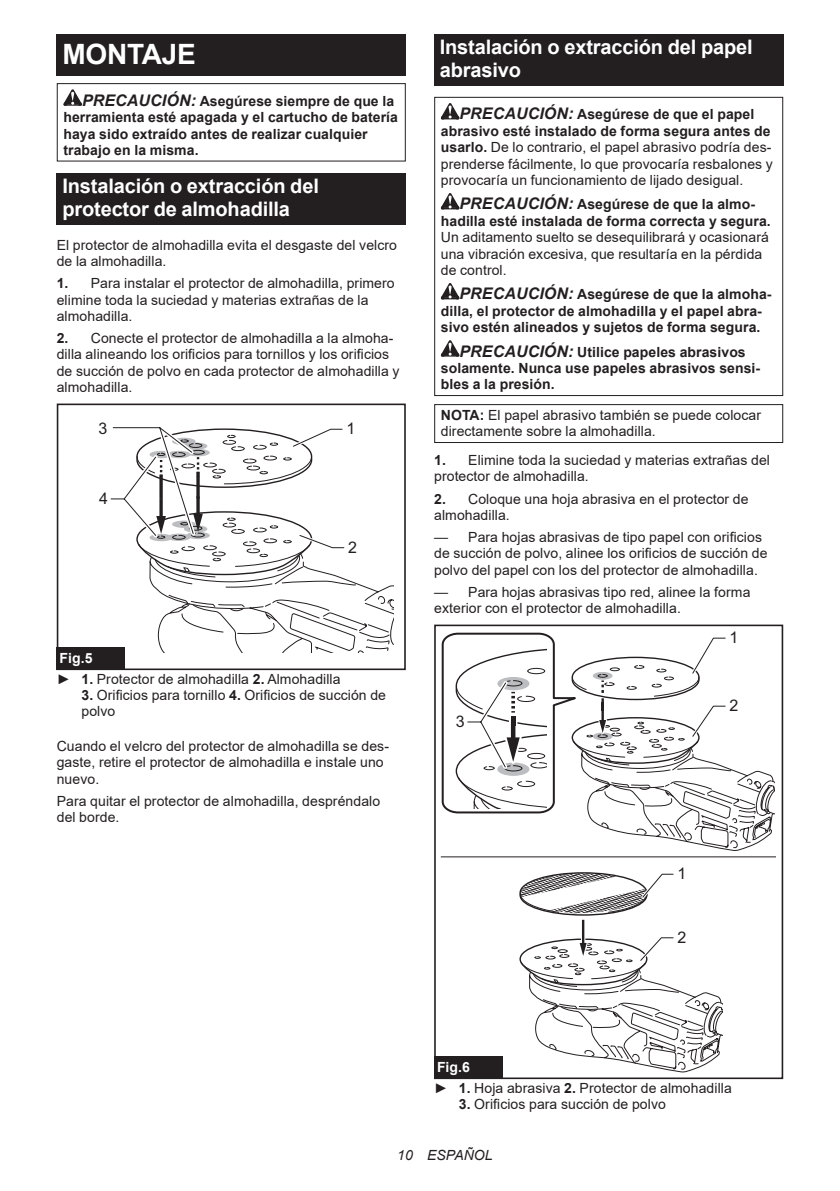
<style>
.page{position:relative;width:840px;height:1191px;background:#fff}
.page>*{position:absolute;margin:0;border:0;box-sizing:border-box;transform-origin:0 0}
.t1{font:700 28px "Arial";letter-spacing:-.01em;color:#fff}
.t2{font:700 20px/23.4px "Arial";letter-spacing:-.01em;color:#fff}
.t3{font:16px "Arial";color:#231f20}
.t4{font:14px/16.4px "Arial";letter-spacing:.005em;color:#231f20}
.t5{font:700 14px/16.4px "Arial";letter-spacing:.005em;color:#231f20}
.t6{font:italic 14px "Arial";letter-spacing:.005em;color:#231f20}
.s1{font-style:italic;font-size:16px}
.s2{font-weight:700}
.s3{font-weight:700;color:#fff}
.s4{font-weight:700;font-style:italic;font-size:16px}
</style>
<div class="page">
<div style="left:57px;top:34px;width:348px;height:41px;background:#231f20"></div>
<svg style="left:63px;top:89px;width:19px;height:17px"></svg>
<div style="left:57px;top:83px;width:348px;height:79px;border:1px solid #231f20"></div>
<div style="left:57px;top:173px;width:348px;height:52px;background:#231f20"></div>
<div style="left:57px;top:403px;width:348px;height:267px;border:2px solid #231f20"></div>
<svg style="left:110px;top:427px;width:283px;height:225px"></svg>
<div style="left:57px;top:647px;width:68px;height:23px;background:#231f20"></div>
<div style="left:434px;top:34px;width:348px;height:52px;background:#231f20"></div>
<svg style="left:440px;top:103px;width:19px;height:16px"></svg>
<svg style="left:440px;top:193px;width:19px;height:16px"></svg>
<svg style="left:440px;top:283px;width:19px;height:16px"></svg>
<svg style="left:440px;top:340px;width:19px;height:16px"></svg>
<div style="left:434px;top:97px;width:348px;height:299px;border:1px solid #231f20"></div>
<div style="left:434px;top:404px;width:348px;height:39px;border:1px solid #231f20"></div>
<hr style="left:440px;top:856px;width:335px;height:1px;background:#231f20">
<div style="left:434px;top:624px;width:348px;height:455px;border:2px solid #231f20"></div>
<svg style="left:519px;top:872px;width:203px;height:200px"></svg>
<svg style="left:441px;top:632px;width:333px;height:219px"></svg>
<div style="left:434px;top:1056px;width:68px;height:23px;background:#231f20"></div>
<h1 class="t1" style="left:62px;top:34px;width:135px">MONTAJE</h1>
<p class="t5" style="left:63px;top:93px;width:336px;text-indent:19px"><span class="s1">PRECAUCIÓN:</span> Asegúrese siempre de que la herramienta esté apagada y el cartucho de batería haya sido extraído antes de realizar cualquier trabajo en la misma.</p>
<h2 class="t2" style="left:62px;top:174px;width:258px">Instalación o extracción del protector de almohadilla</h2>
<p class="t4" style="left:57px;top:236px;width:341px">El protector de almohadilla evita el desgaste del velcro de la almohadilla.</p>
<p class="t4" style="left:57px;top:275px;width:339px"><span class="s2">1.</span> Para instalar el protector de almohadilla, primero elimine toda la suciedad y materias extrañas de la almohadilla.</p>
<p class="t4" style="left:57px;top:330px;width:344px"><span class="s2">2.</span> Conecte el protector de almohadilla a la almoha&shy;dilla alineando los orificios para tornillos y los orificios de succión de polvo en cada protector de almohadilla y almohadilla.</p>
<p class="t3" style="left:346px;top:417px;width:10px">1</p>
<p class="t3" style="left:98px;top:417px;width:10px">3</p>
<p class="t3" style="left:99px;top:487px;width:10px">4</p>
<p class="t3" style="left:348px;top:536px;width:10px">2</p>
<p class="t4" style="left:57px;top:648px;width:285px;line-height:20.2px"><span class="s3">Fig.5<br></span>► <span class="s2">1.</span> Protector de almohadilla <span class="s2">2.</span> Almohadilla</p>
<p class="t4" style="left:81px;top:687px;width:306px"><span class="s2">3.</span> Orificios para tornillo <span class="s2">4.</span> Orificios de succión de polvo</p>
<p class="t4" style="left:57px;top:737px;width:333px">Cuando el velcro del protector de almohadilla se des&shy;gaste, retire el protector de almohadilla e instale uno nuevo.</p>
<p class="t4" style="left:57px;top:792px;width:325px">Para quitar el protector de almohadilla, despréndalo del borde.</p>
<h2 class="t2" style="left:439px;top:36px;width:314px">Instalación o extracción del papel abrasivo</h2>
<p class="t4" style="left:440px;top:106px;width:333px;text-indent:19px"><span class="s4">PRECAUCIÓN:</span> <span class="s2">Asegúrese de que el papel abrasivo esté instalado de forma segura antes de usarlo.</span> De lo contrario, el papel abrasivo podría des&shy;prenderse fácilmente, lo que provocaría resbalones y provocaría un funcionamiento de lijado desigual.</p>
<p class="t5" style="left:440px;top:196px;width:331px;text-align:center"><span class="s1">PRECAUCIÓN:</span> Asegúrese de que la almo&shy;hadilla esté instalada de forma correcta y segura.</p>
<p class="t4" style="left:440px;top:229px;width:329px">Un aditamento suelto se desequilibrará y ocasionará una vibración excesiva, que resultaría en la pérdida de control.</p>
<p class="t5" style="left:440px;top:286px;width:332px;text-indent:19px"><span class="s1">PRECAUCIÓN:</span> Asegúrese de que la almoha&shy;dilla, el protector de almohadilla y el papel abra&shy;sivo estén alineados y sujetos de forma segura.</p>
<p class="t5" style="left:440px;top:344px;width:320px;text-indent:19px"><span class="s1">PRECAUCIÓN:</span> Utilice papeles abrasivos solamente. Nunca use papeles abrasivos sensi&shy;bles a la presión.</p>
<p class="t4" style="left:440px;top:407px;width:321px"><span class="s2">NOTA:</span> El papel abrasivo también se puede colocar directamente sobre la almohadilla.</p>
<p class="t4" style="left:434px;top:452px;width:337px"><span class="s2">1.</span> Elimine toda la suciedad y materias extrañas del protector de almohadilla.</p>
<p class="t4" style="left:434px;top:490px;width:316px"><span class="s2">2.</span> Coloque una hoja abrasiva en el protector de almohadilla.</p>
<p class="t4" style="left:434px;top:529px;width:334px">— Para hojas abrasivas de tipo papel con orificios de succión de polvo, alinee los orificios de succión de polvo del papel con los del protector de almohadilla.</p>
<p class="t4" style="left:434px;top:583px;width:317px">— Para hojas abrasivas tipo red, alinee la forma exterior con el protector de almohadilla.</p>
<p class="t3" style="left:729px;top:626px;width:10px">1</p>
<p class="t3" style="left:455px;top:710px;width:10px">3</p>
<p class="t3" style="left:729px;top:694px;width:10px">2</p>
<p class="t3" style="left:677px;top:862px;width:10px">1</p>
<p class="t3" style="left:677px;top:926px;width:10px">2</p>
<p class="t4" style="left:434px;top:1057px;width:299px;line-height:20.2px"><span class="s3">Fig.6<br></span>► <span class="s2">1.</span> Hoja abrasiva <span class="s2">2.</span> Protector de almohadilla</p>
<p class="t4" style="left:458px;top:1095px;width:208px"><span class="s2">3.</span> Orificios para succión de polvo</p>
<p class="t6" style="left:397px;top:1146px;width:97px">10 ESPAÑOL</p>
</div>
